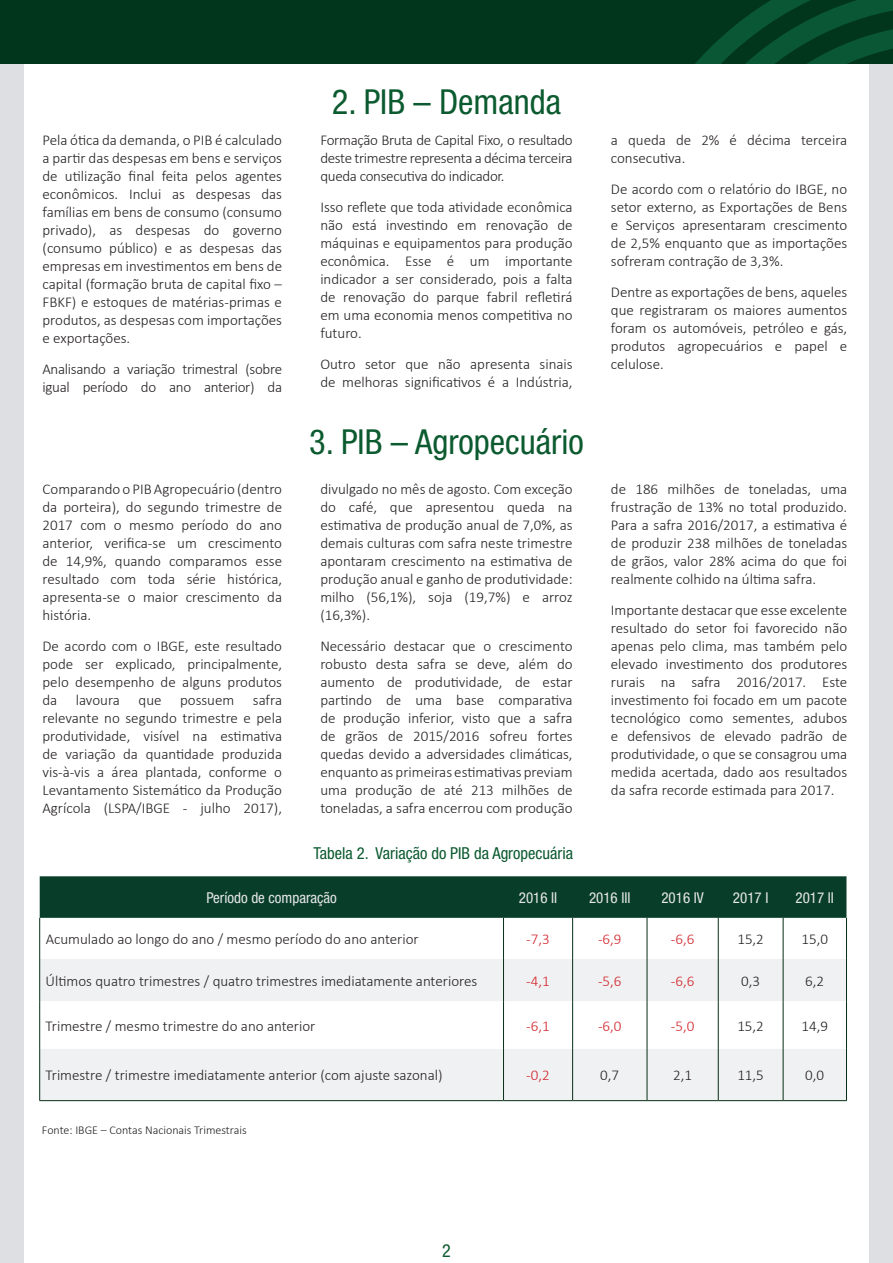
<style>
.page{position:relative;width:893px;height:1263px;background:#dedfe2}
.page>*{position:absolute;margin:0;border:0;box-sizing:border-box;transform-origin:0 0}
.t1{font:condensed 34.5px "Helvetica Neue LT Std";color:#0c5a2f}
.t2{font:condensed 18px "Helvetica Neue LT Std";color:#0c5a2f}
.t3{font:condensed 16.5px "Helvetica Neue LT Std";color:#0c5a2f}
.t4{font:300 15px/18px "Calibri";color:#231f20;text-align:justify}
.t5{font:300 15px/18px "Calibri";letter-spacing:-.02em;color:#231f20}
.t6{font:condensed 15px "Helvetica Neue";color:#e6e7e9}
.t7{font:300 15px "Calibri";color:#d1232a}
.t8{font:300 12px "Calibri";color:#231f20}
</style>
<div class="page">
<div style="left:24px;top:0;width:845px;height:1263px;background:#fff"></div>
<div style="left:0;top:0;width:893px;height:64px;background:#01361d"></div>
<svg style="left:695px;top:0;width:198px;height:64px"></svg>
<div style="left:40px;top:876px;width:806px;height:42px;background:#083e29"></div>
<svg style="left:40px;top:959px;width:806px;height:141px;fill:#f0f1f2"></svg>
<hr style="left:39px;top:918px;width:1px;height:41px;background:#062e16">
<hr style="left:503px;top:918px;width:1px;height:41px;background:#062e16">
<hr style="left:572px;top:918px;width:1px;height:41px;background:#062e16">
<hr style="left:647px;top:918px;width:1px;height:41px;background:#062e16">
<hr style="left:718px;top:918px;width:1px;height:41px;background:#062e16">
<hr style="left:783px;top:918px;width:1px;height:41px;background:#062e16">
<hr style="left:846px;top:918px;width:1px;height:41px;background:#062e16">
<hr style="left:39px;top:959px;width:1px;height:42px;background:#062e16">
<hr style="left:503px;top:959px;width:1px;height:42px;background:#062e16">
<hr style="left:572px;top:959px;width:1px;height:42px;background:#062e16">
<hr style="left:647px;top:959px;width:1px;height:42px;background:#062e16">
<hr style="left:718px;top:959px;width:1px;height:42px;background:#062e16">
<hr style="left:783px;top:959px;width:1px;height:42px;background:#062e16">
<hr style="left:846px;top:959px;width:1px;height:42px;background:#062e16">
<hr style="left:39px;top:1001px;width:1px;height:48px;background:#062e16">
<hr style="left:503px;top:1001px;width:1px;height:48px;background:#062e16">
<hr style="left:572px;top:1001px;width:1px;height:48px;background:#062e16">
<hr style="left:647px;top:1001px;width:1px;height:48px;background:#062e16">
<hr style="left:718px;top:1001px;width:1px;height:48px;background:#062e16">
<hr style="left:783px;top:1001px;width:1px;height:48px;background:#062e16">
<hr style="left:846px;top:1001px;width:1px;height:48px;background:#062e16">
<hr style="left:39px;top:1049px;width:1px;height:51px;background:#062e16">
<hr style="left:503px;top:1049px;width:1px;height:51px;background:#062e16">
<hr style="left:572px;top:1049px;width:1px;height:51px;background:#062e16">
<hr style="left:647px;top:1049px;width:1px;height:51px;background:#062e16">
<hr style="left:718px;top:1049px;width:1px;height:51px;background:#062e16">
<hr style="left:783px;top:1049px;width:1px;height:51px;background:#062e16">
<hr style="left:846px;top:1049px;width:1px;height:51px;background:#062e16">
<hr style="left:39px;top:1100px;width:464px;height:1px;background:#062e16">
<hr style="left:503px;top:1100px;width:70px;height:1px;background:#062e16">
<hr style="left:573px;top:1100px;width:74px;height:1px;background:#062e16">
<hr style="left:647px;top:1100px;width:71px;height:1px;background:#062e16">
<hr style="left:718px;top:1100px;width:65px;height:1px;background:#062e16">
<hr style="left:783px;top:1100px;width:64px;height:1px;background:#062e16">
<p class="t4" style="left:43px;top:131px;width:241px">Pela ótica da demanda, o PIB é calculado a partir das despesas em bens e serviços de utilização final feita pelos agentes econômicos. Inclui as despesas das famílias em bens de consumo (consumo privado), as despesas do governo (consumo público) e as despesas das empresas em investimentos em bens de capital (formação bruta de capital fixo – FBKF) e estoques de matérias-primas e produtos, as despesas com importações e exportações.</p>
<p class="t5" style="left:43px;top:359px;width:241px">Analisando a variação trimestral (sobre igual período do ano anterior) da</p>
<p class="t4" style="left:43px;top:479px;width:241px">Comparando o PIB Agropecuário (dentro da porteira), do segundo trimestre de 2017 com o mesmo período do ano anterior, verifica-se um crescimento de 14,9%, quando comparamos esse resultado com toda série histórica, apresenta-se o maior crescimento da história.</p>
<p class="t4" style="left:43px;top:636px;width:241px">De acordo com o IBGE, este resultado pode ser explicado, principalmente, pelo desempenho de alguns produtos da lavoura que possuem safra relevante no segundo trimestre e pela produtividade, visível na estimativa de variação da quantidade produzida vis-à-vis a área plantada, conforme o Levantamento Sistemático da Produção Agrícola (LSPA/IBGE - julho 2017),</p>
<h1 class="t1" style="left:332px;top:82px;width:231px">2. PIB – Demanda</h1>
<p class="t4" style="left:320px;top:131px;width:254px">Formação Bruta de Capital Fixo, o resultado deste trimestre representa a décima terceira queda consecutiva do indicador.</p>
<p class="t4" style="left:320px;top:197px;width:254px">Isso reflete que toda atividade econômica não está investindo em renovação de máquinas e equipamentos para produção econômica. Esse é um importante indicador a ser considerado, pois a falta de renovação do parque fabril refletirá em uma economia menos competitiva no futuro.</p>
<p class="t4" style="left:320px;top:354px;width:254px">Outro setor que não apresenta sinais de melhoras significativos é a Indústria,</p>
<h1 class="t1" style="left:309px;top:422px;width:276px">3. PIB – Agropecuário</h1>
<p class="t4" style="left:320px;top:479px;width:254px">divulgado no mês de agosto. Com exceção do café, que apresentou queda na estimativa de produção anual de 7,0%, as demais culturas com safra neste trimestre apontaram crescimento na estimativa de produção anual e ganho de produtividade: milho (56,1%), soja (19,7%) e arroz (16,3%).</p>
<p class="t4" style="left:320px;top:636px;width:254px">Necessário destacar que o crescimento robusto desta safra se deve, além do aumento de produtividade, de estar partindo de uma base comparativa de produção inferior, visto que a safra de grãos de 2015/2016 sofreu fortes quedas devido a adversidades climáticas, enquanto as primeiras estimativas previam uma produção de até 213 milhões de toneladas, a safra encerrou com produção</p>
<p class="t4" style="left:611px;top:130px;width:238px">a queda de 2% é décima terceira consecutiva.</p>
<p class="t4" style="left:611px;top:179px;width:238px">De acordo com o relatório do IBGE, no setor externo, as Exportações de Bens e Serviços apresentaram crescimento de 2,5% enquanto que as importações sofreram contração de 3,3%.</p>
<p class="t4" style="left:611px;top:282px;width:238px">Dentre as exportações de bens, aqueles que registraram os maiores aumentos foram os automóveis, petróleo e gás, produtos agropecuários e papel e celulose.</p>
<p class="t4" style="left:611px;top:479px;width:238px">de 186 milhões de toneladas, uma frustração de 13% no total produzido.<br>Para a safra 2016/2017, a estimativa é de produzir 238 milhões de toneladas de grãos, valor 28% acima do que foi realmente colhido na última safra.</p>
<p class="t4" style="left:611px;top:600px;width:238px">Importante destacar que esse excelente resultado do setor foi favorecido não apenas pelo clima, mas também pelo elevado investimento dos produtores rurais na safra 2016/2017. Este investimento foi focado em um pacote tecnológico como sementes, adubos e defensivos de elevado padrão de produtividade, o que se consagrou uma medida acertada, dado aos resultados da safra recorde estimada para 2017.</p>
<p class="t3" style="left:314px;top:844px;width:261px">Tabela 2. Variação do PIB da Agropecuária</p>
<p class="t6" style="left:206px;top:889px;width:132px">Período de comparação</p>
<p class="t6" style="left:519px;top:889px;width:40px">2016 II</p>
<p class="t6" style="left:589px;top:889px;width:43px">2016 III</p>
<p class="t6" style="left:661px;top:889px;width:44px">2016 IV</p>
<p class="t6" style="left:733px;top:889px;width:37px">2017 I</p>
<p class="t6" style="left:795px;top:889px;width:40px">2017 II</p>
<p class="t4" style="left:46px;top:929px;width:375px">Acumulado ao longo do ano / mesmo período do ano anterior</p>
<p class="t7" style="left:526px;top:930px;width:25px">-7,3</p>
<p class="t7" style="left:598px;top:930px;width:25px">-6,9</p>
<p class="t7" style="left:671px;top:930px;width:25px">-6,6</p>
<p class="t4" style="left:737px;top:929px;width:28px">15,2</p>
<p class="t4" style="left:801px;top:929px;width:28px">15,0</p>
<p class="t4" style="left:46px;top:971px;width:433px">Últimos quatro trimestres / quatro trimestres imediatamente anteriores</p>
<p class="t7" style="left:526px;top:971px;width:25px">-4,1</p>
<p class="t7" style="left:598px;top:971px;width:25px">-5,6</p>
<p class="t7" style="left:671px;top:971px;width:25px">-6,6</p>
<p class="t4" style="left:741px;top:971px;width:20px">0,3</p>
<p class="t4" style="left:805px;top:971px;width:20px">6,2</p>
<p class="t4" style="left:46px;top:1016px;width:271px">Trimestre / mesmo trimestre do ano anterior</p>
<p class="t7" style="left:526px;top:1016px;width:25px">-6,1</p>
<p class="t7" style="left:598px;top:1016px;width:25px">-6,0</p>
<p class="t7" style="left:671px;top:1016px;width:25px">-5,0</p>
<p class="t4" style="left:737px;top:1016px;width:28px">15,2</p>
<p class="t4" style="left:801px;top:1016px;width:28px">14,9</p>
<p class="t4" style="left:46px;top:1066px;width:398px">Trimestre / trimestre imediatamente anterior (com ajuste sazonal)</p>
<p class="t7" style="left:526px;top:1066px;width:25px">-0,2</p>
<p class="t4" style="left:600px;top:1066px;width:20px">0,7</p>
<p class="t4" style="left:673px;top:1066px;width:20px">2,1</p>
<p class="t4" style="left:737px;top:1066px;width:28px">11,5</p>
<p class="t4" style="left:805px;top:1066px;width:20px">0,0</p>
<p class="t8" style="left:42px;top:1123px;width:206px">Fonte: IBGE – Contas Nacionais Trimestrais</p>
<p class="t2" style="left:442px;top:1240px;width:10px">2</p>
</div>
